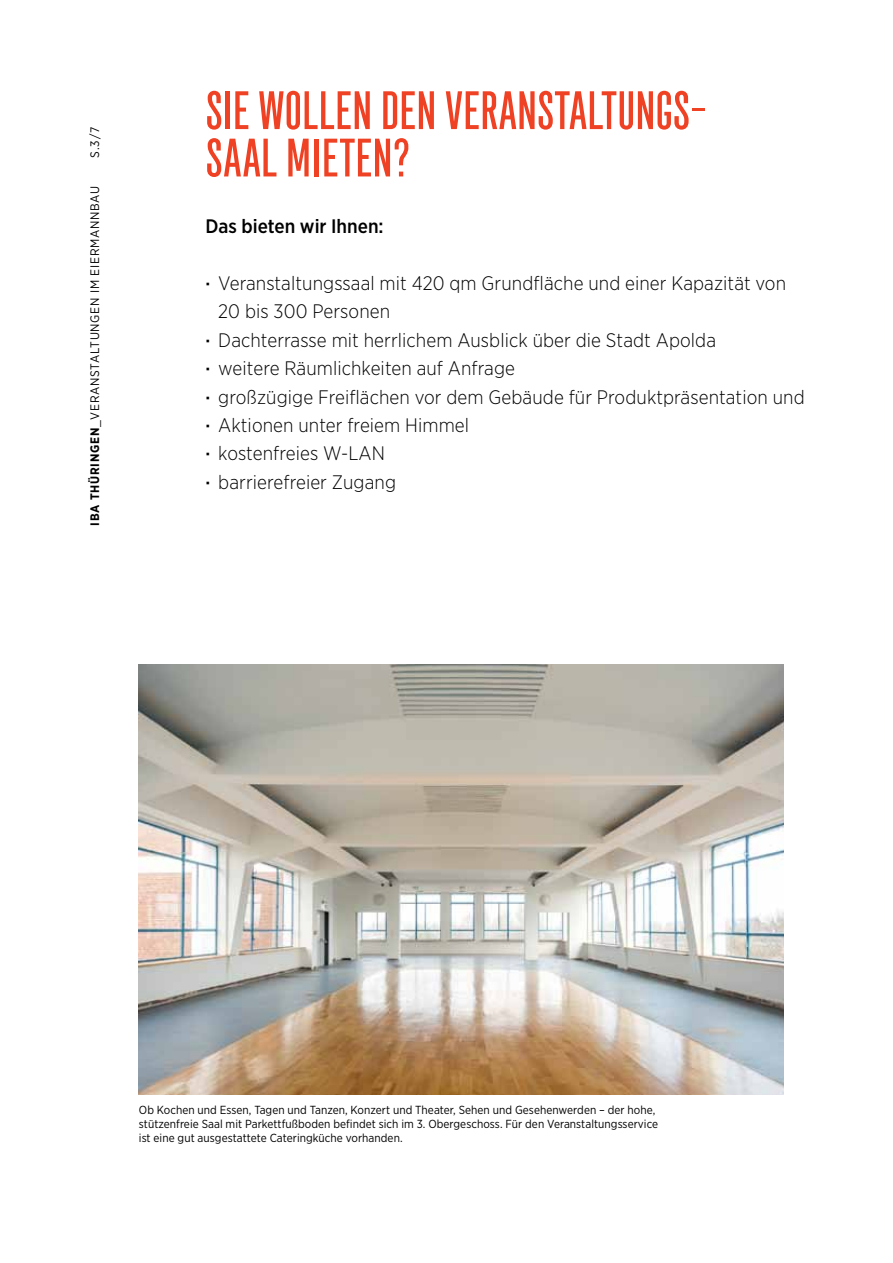
<style>
.page{position:relative;width:893px;height:1263px;background:#fff}
.page>*{position:absolute;margin:0;border:0;box-sizing:border-box;transform-origin:0 0}
.t1{font:54px/47.4px "IBA Grotesque Solid";letter-spacing:-.005em;color:#ef4123}
.t2{font:300 19.5px "Gotham Narrow";letter-spacing:.005em;color:#000}
.t3{font:500 19.5px "Gotham Narrow";color:#000}
.t4{font:12.3px "Gotham Narrow";letter-spacing:.06em;color:#000}
.t5{font:11.7px/14.2px "Gotham Narrow";letter-spacing:.005em;color:#000}
.s1{font-weight:700}
.s2{font-weight:500}
</style>
<div class="page">
<img style="left:139px;top:664px;width:645px;height:431px">
<p class="t4" style="left:87px;top:157px;width:32px;rotate:-90deg">S.3/7</p>
<p class="t4" style="left:87px;top:526px;width:341px;rotate:-90deg"><span class="s1">iba thüringen</span>_veranstaltungen im eiermannbau</p>
<h1 class="t1" style="left:206px;top:86px;width:503px">SIE WOLLEN DEN VERANSTALTUNGS-<br>SAAL MIETEN?</h1>
<p class="t3" style="left:206px;top:214px;width:180px">Das bieten wir Ihnen:</p>
<p class="t2" style="left:206px;top:271px;width:582px"><span class="s2">·</span> Veranstaltungssaal mit 420 qm Grundfläche und einer Kapazität von</p>
<p class="t2" style="left:218px;top:300px;width:173px">20 bis 300 Personen</p>
<p class="t2" style="left:206px;top:328px;width:512px"><span class="s2">·</span> Dachterrasse mit herrlichem Ausblick über die Stadt Apolda</p>
<p class="t2" style="left:206px;top:356px;width:311px"><span class="s2">·</span> weitere Räumlichkeiten auf Anfrage</p>
<p class="t2" style="left:206px;top:385px;width:601px"><span class="s2">·</span> großzügige Freiflächen vor dem Gebäude für Produktpräsentation und</p>
<p class="t2" style="left:206px;top:413px;width:265px"><span class="s2">·</span> Aktionen unter freiem Himmel</p>
<p class="t2" style="left:206px;top:442px;width:181px"><span class="s2">·</span> kostenfreies W-LAN</p>
<p class="t2" style="left:206px;top:470px;width:192px"><span class="s2">·</span> barrierefreier Zugang</p>
<p class="t5" style="left:139px;top:1102px;width:521px">Ob Kochen und Essen, Tagen und Tanzen, Konzert und Theater, Sehen und Gesehenwerden – der hohe, stützenfreie Saal mit Parkettfußboden befindet sich im 3. Obergeschoss. Für den Veranstaltungsservice ist eine gut ausgestattete Cateringküche vorhanden.</p>
</div>
